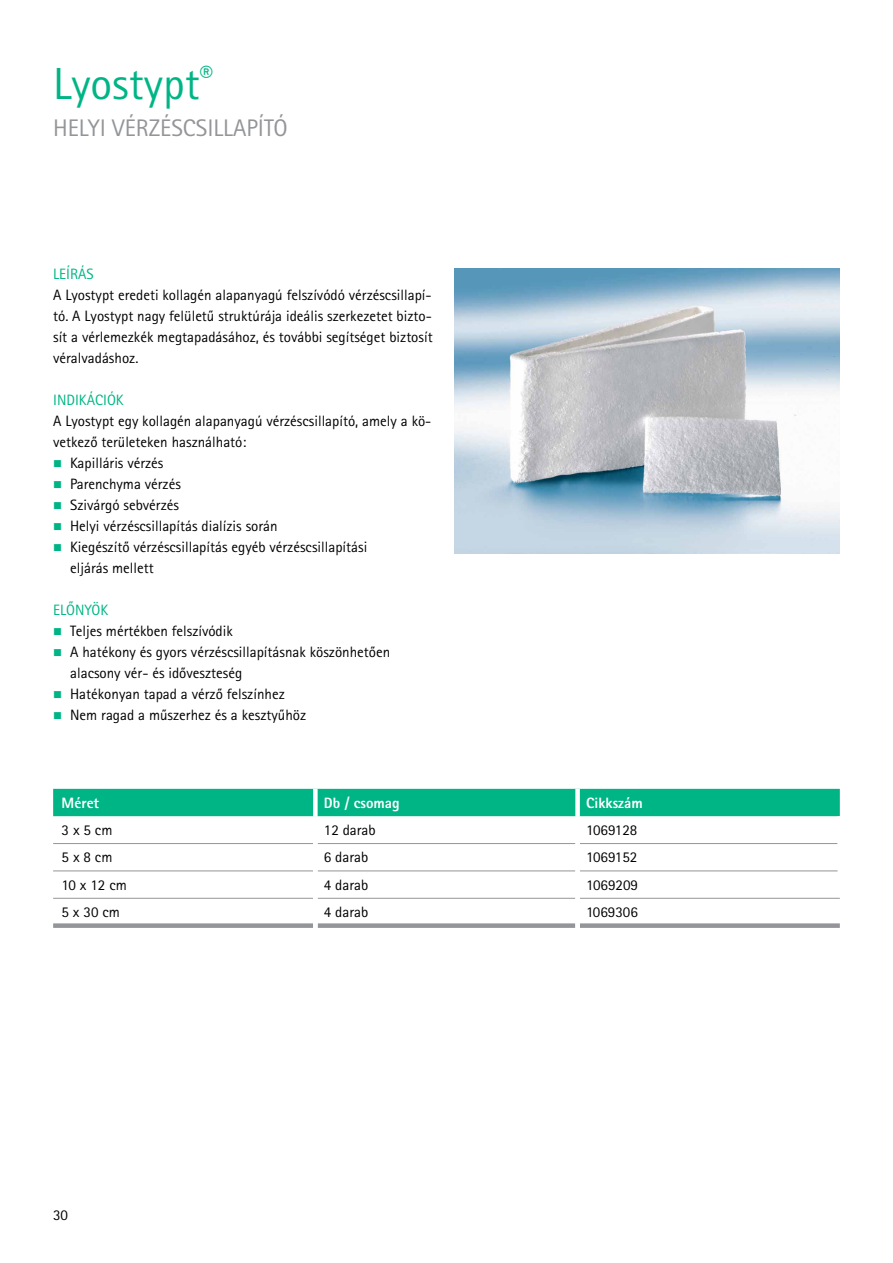
<style>
.page{position:relative;width:893px;height:1263px;background:#fff}
.page>*{position:absolute;margin:0;border:0;box-sizing:border-box;transform-origin:0 0}
.t1{font:45px "Rotis Sans Serif Pro";color:#00b585}
.t2{font:24px "Rotis Sans Serif Pro";color:#939598}
.t3{font:15px/21px "Rotis Sans Serif Pro";color:#000;text-align:justify}
.t4{font:15px "Rotis Sans Serif Pro";color:#00b585}
.t5{font:800 15px "Rotis Sans Serif Pro";color:#fff}
</style>
<div class="page">
<div style="left:53px;top:789px;width:787px;height:27px;background:#00b585"></div>
<hr style="left:53px;top:843px;width:260px;height:1px;background:#939598">
<hr style="left:318px;top:843px;width:257px;height:1px;background:#939598">
<hr style="left:580px;top:843px;width:258px;height:1px;background:#939598">
<hr style="left:53px;top:870px;width:260px;height:1px;background:#939598">
<hr style="left:318px;top:870px;width:257px;height:1px;background:#939598">
<hr style="left:580px;top:870px;width:258px;height:1px;background:#939598">
<hr style="left:53px;top:898px;width:260px;height:1px;background:#939598">
<hr style="left:318px;top:898px;width:257px;height:1px;background:#939598">
<hr style="left:580px;top:898px;width:260px;height:1px;background:#939598">
<div style="left:53px;top:923px;width:260px;height:5px;background:#939598"></div>
<div style="left:318px;top:923px;width:257px;height:5px;background:#939598"></div>
<div style="left:580px;top:923px;width:260px;height:5px;background:#939598"></div>
<div style="left:313px;top:789px;width:5px;height:27px;background:#fff"></div>
<div style="left:575px;top:789px;width:5px;height:27px;background:#fff"></div>
<img style="left:454px;top:269px;width:386px;height:284px">
<h1 class="t1" style="left:53px;top:57px;width:161px">Lyostypt<sup>®</sup></h1>
<h2 class="t2" style="left:53px;top:114px;width:236px">HELYI VÉRZÉSCSILLAPÍTÓ</h2>
<p class="t4" style="left:53px;top:265px;width:42px">LEÍRÁS</p>
<p class="t3" style="left:53px;top:285px;width:381px">A Lyostypt eredeti kollagén alapanyagú felszívódó vérzéscsillapí&shy;tó. A Lyostypt nagy felületű struktúrája ideális szerkezetet bizto&shy;sít a vérlemezkék megtapadásához, és további segítséget biztosít véralvadáshoz.</p>
<p class="t4" style="left:53px;top:391px;width:72px">INDIKÁCIÓK</p>
<p class="t3" style="left:53px;top:411px;width:380px">A Lyostypt egy kollagén alapanyagú vérzéscsillapító, amely a kö-</p>
<p class="t3" style="left:53px;top:432px;width:195px">vetkező területeken használható:</p>
<p class="t3" style="left:70px;top:453px;width:95px">Kapilláris vérzés</p>
<p class="t3" style="left:70px;top:474px;width:112px">Parenchyma vérzés</p>
<p class="t3" style="left:70px;top:495px;width:110px">Szivárgó sebvérzés</p>
<p class="t3" style="left:70px;top:516px;width:209px">Helyi vérzéscsillapítás dialízis során</p>
<p class="t3" style="left:70px;top:537px;width:299px">Kiegészítő vérzéscsillapítás egyéb vérzéscsillapítási</p>
<p class="t3" style="left:70px;top:558px;width:85px">eljárás mellett</p>
<p class="t4" style="left:53px;top:601px;width:57px">ELŐNYÖK</p>
<p class="t3" style="left:70px;top:621px;width:322px;text-align:left">Teljes mértékben felszívódik<br>A hatékony és gyors vérzéscsillapításnak köszönhetően alacsony vér- és időveszteség<br>Hatékonyan tapad a vérző felszínhez<br>Nem ragad a műszerhez és a kesztyűhöz</p>
<p class="t5" style="left:62px;top:793px;width:39px">Méret</p>
<p class="t5" style="left:324px;top:793px;width:77px">Db / csomag</p>
<p class="t5" style="left:586px;top:793px;width:58px">Cikkszám</p>
<p class="t3" style="left:62px;top:820px;width:52px">3 x 5 cm</p>
<p class="t3" style="left:324px;top:820px;width:53px">12 darab</p>
<p class="t3" style="left:586px;top:820px;width:53px">1069128</p>
<p class="t3" style="left:62px;top:847px;width:52px">5 x 8 cm</p>
<p class="t3" style="left:324px;top:847px;width:46px">6 darab</p>
<p class="t3" style="left:586px;top:847px;width:53px">1069152</p>
<p class="t3" style="left:62px;top:874px;width:67px">10 x 12 cm</p>
<p class="t3" style="left:324px;top:874px;width:46px">4 darab</p>
<p class="t3" style="left:586px;top:874px;width:53px">1069209</p>
<p class="t3" style="left:62px;top:902px;width:60px">5 x 30 cm</p>
<p class="t3" style="left:324px;top:902px;width:46px">4 darab</p>
<p class="t3" style="left:586px;top:902px;width:53px">1069306</p>
<p class="t3" style="left:53px;top:1205px;width:16px">30</p>
</div>
